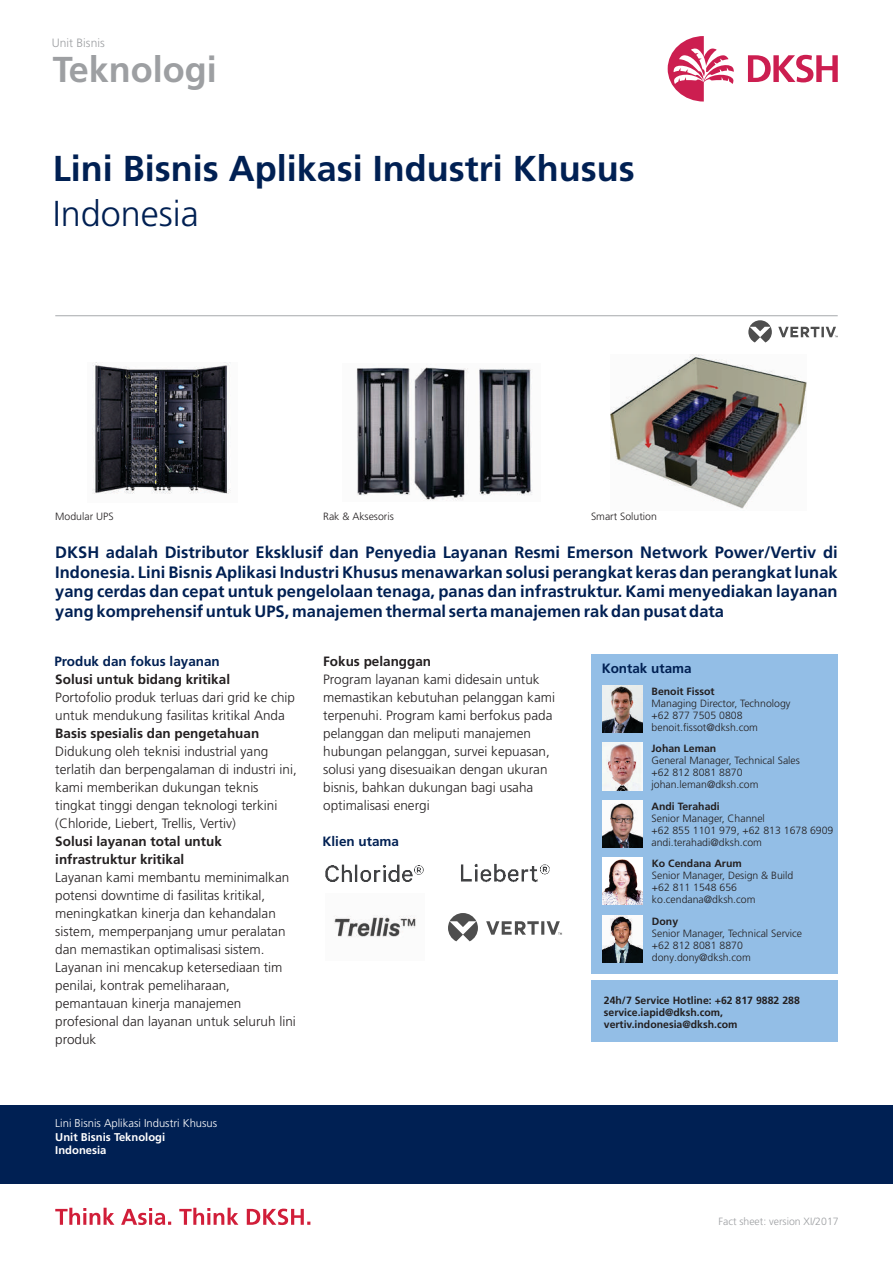
<style>
.page{position:relative;width:893px;height:1263px;background:#fff}
.page>*{position:absolute;margin:0;border:0;box-sizing:border-box;transform-origin:0 0}
.t1{font:700 36px "Frutiger LT Pro";color:#002053}
.t2{font:300 36px "Frutiger LT Pro";color:#002053}
.t3{font:700 36px "Frutiger LT Pro";color:#9d9fa2}
.t4{font:700 16.5px/19.5px "Frutiger LT Pro";color:#002053;text-align:justify}
.t5{font:300 13.5px/18px "Frutiger LT Pro";color:#231f20}
.t6{font:700 13.5px/18px "Frutiger LT Pro";color:#231f20}
.t7{font:700 13.5px "Frutiger LT Pro";color:#002053}
.t8{font:300 12px "Frutiger LT Pro";color:#9d9fa2}
.t9{font:300 11.25px "Frutiger LT Pro";color:#fff}
.t10{font:700 11.25px/13.4px "Frutiger LT Pro";color:#fff}
.t11{font:300 10.5px/12px "Frutiger LT Pro";color:#231f20}
.t12{font:700 10.5px/12px "Frutiger LT Pro";color:#231f20}
.t13{font:300 10.5px "Frutiger LT Pro";color:#9d9fa2}
</style>
<div class="page">
<svg style="left:55px;top:1208px;width:255px;height:17px"></svg>
<svg style="left:748px;top:55px;width:90px;height:27px"></svg>
<svg style="left:668px;top:36px;width:66px;height:66px"></svg>
<svg style="left:448px;top:913px;width:114px;height:28px"></svg>
<hr style="left:55px;top:315px;width:783px;height:1px;background:#a7a9ac">
<svg style="left:748px;top:320px;width:90px;height:22px"></svg>
<img style="left:461px;top:863px;width:89px;height:20px">
<img style="left:356px;top:367px;width:177px;height:134px">
<img style="left:92px;top:362px;width:139px;height:132px">
<img style="left:611px;top:354px;width:195px;height:155px">
<img style="left:334px;top:915px;width:82px;height:22px">
<img style="left:325px;top:864px;width:99px;height:18px">
<div style="left:0;top:1105px;width:893px;height:79px;background:#002053"></div>
<div style="left:591px;top:654px;width:247px;height:320px;background:#93bee6"></div>
<div style="left:591px;top:980px;width:247px;height:61px;background:#93bee6"></div>
<img style="left:602px;top:685px;width:41px;height:48px">
<img style="left:602px;top:800px;width:41px;height:47px">
<div style="left:602px;top:857px;width:41px;height:47px;background:#fff"></div>
<img style="left:602px;top:859px;width:41px;height:45px">
<img style="left:602px;top:743px;width:41px;height:47px">
<img style="left:602px;top:915px;width:41px;height:47px">
<p class="t8" style="left:52px;top:38px;width:54px">Unit Bisnis</p>
<h1 class="t3" style="left:53px;top:55px;width:166px">Teknologi</h1>
<h1 class="t1" style="left:53px;top:154px;width:584px">Lini Bisnis Aplikasi Industri Khusus</h1>
<h1 class="t2" style="left:53px;top:199px;width:148px">Indonesia</h1>
<p class="t11" style="left:55px;top:511px;width:60px">Modular UPS</p>
<p class="t11" style="left:323px;top:511px;width:72px">Rak &amp; Aksesoris</p>
<p class="t11" style="left:591px;top:511px;width:67px">Smart Solution</p>
<p class="t4" style="left:55px;top:544px;width:784px">DKSH adalah Distributor Eksklusif dan Penyedia Layanan Resmi Emerson Network Power/Vertiv di Indonesia. Lini Bisnis Aplikasi Industri Khusus menawarkan solusi perangkat keras dan perangkat lunak yang cerdas dan cepat untuk pengelolaan tenaga, panas dan infrastruktur. Kami menyediakan layanan yang komprehensif untuk UPS, manajemen thermal serta manajemen rak dan pusat data</p>
<p class="t7" style="left:54px;top:656px;width:167px">Produk dan fokus layanan</p>
<p class="t6" style="left:323px;top:654px;width:110px">Fokus pelanggan</p>
<p class="t5" style="left:323px;top:672px;width:233px">Program layanan kami didesain untuk memastikan kebutuhan pelanggan kami terpenuhi. Program kami berfokus pada pelanggan dan meliputi manajemen hubungan pelanggan, survei kepuasan, solusi yang disesuaikan dengan ukuran bisnis, bahkan dukungan bagi usaha optimalisasi energi</p>
<p class="t6" style="left:55px;top:672px;width:176px">Solusi untuk bidang kritikal</p>
<p class="t5" style="left:55px;top:690px;width:241px">Portofolio produk terluas dari grid ke chip untuk mendukung fasilitas kritikal Anda</p>
<p class="t6" style="left:55px;top:726px;width:206px">Basis spesialis dan pengetahuan</p>
<p class="t5" style="left:55px;top:744px;width:243px">Didukung oleh teknisi industrial yang terlatih dan berpengalaman di industri ini, kami memberikan dukungan teknis tingkat tinggi dengan teknologi terkini (Chloride, Liebert, Trellis, Vertiv)</p>
<p class="t6" style="left:55px;top:834px;width:168px">Solusi layanan total untuk infrastruktur kritikal</p>
<p class="t5" style="left:55px;top:870px;width:242px">Layanan kami membantu meminimalkan potensi downtime di fasilitas kritikal, meningkatkan kinerja dan kehandalan sistem, memperpanjang umur peralatan dan memastikan optimalisasi sistem.<br>Layanan ini mencakup ketersediaan tim penilai, kontrak pemeliharaan, pemantauan kinerja manajemen profesional dan layanan untuk seluruh lini produk</p>
<p class="t7" style="left:323px;top:836px;width:78px">Klien utama</p>
<p class="t9" style="left:55px;top:1118px;width:163px">Lini Bisnis Aplikasi Industri Khusus</p>
<p class="t10" style="left:55px;top:1131px;width:112px">Unit Bisnis Teknologi<br>Indonesia</p>
<p class="t7" style="left:602px;top:663px;width:92px">Kontak utama</p>
<p class="t12" style="left:652px;top:686px;width:64px">Benoit Fissot</p>
<p class="t11" style="left:652px;top:698px;width:140px">Managing Director, Technology +62 877 7505 0808 benoit.fissot@dksh.com</p>
<p class="t12" style="left:652px;top:744px;width:66px">Johan Leman</p>
<p class="t11" style="left:652px;top:756px;width:150px">General Manager, Technical Sales +62 812 8081 8870 johan.leman@dksh.com</p>
<p class="t12" style="left:652px;top:801px;width:70px">Andi Terahadi</p>
<p class="t11" style="left:652px;top:813px;width:183px">Senior Manager, Channel<br>+62 855 1101 979, +62 813 1678 6909 andi.terahadi@dksh.com</p>
<p class="t12" style="left:652px;top:858px;width:91px">Ko Cendana Arum</p>
<p class="t11" style="left:652px;top:870px;width:143px">Senior Manager, Design &amp; Build +62 811 1548 656 ko.cendana@dksh.com</p>
<p class="t12" style="left:652px;top:916px;width:28px">Dony</p>
<p class="t11" style="left:652px;top:928px;width:152px">Senior Manager, Technical Service +62 812 8081 8870 dony.dony@dksh.com</p>
<p class="t12" style="left:604px;top:995px;width:197px">24h/7 Service Hotline: +62 817 9882 288 service.iapid@dksh.com, vertiv.indonesia@dksh.com</p>
<p class="t13" style="left:718px;top:1217px;width:122px">Fact sheet: version XI/2017</p>
</div>
